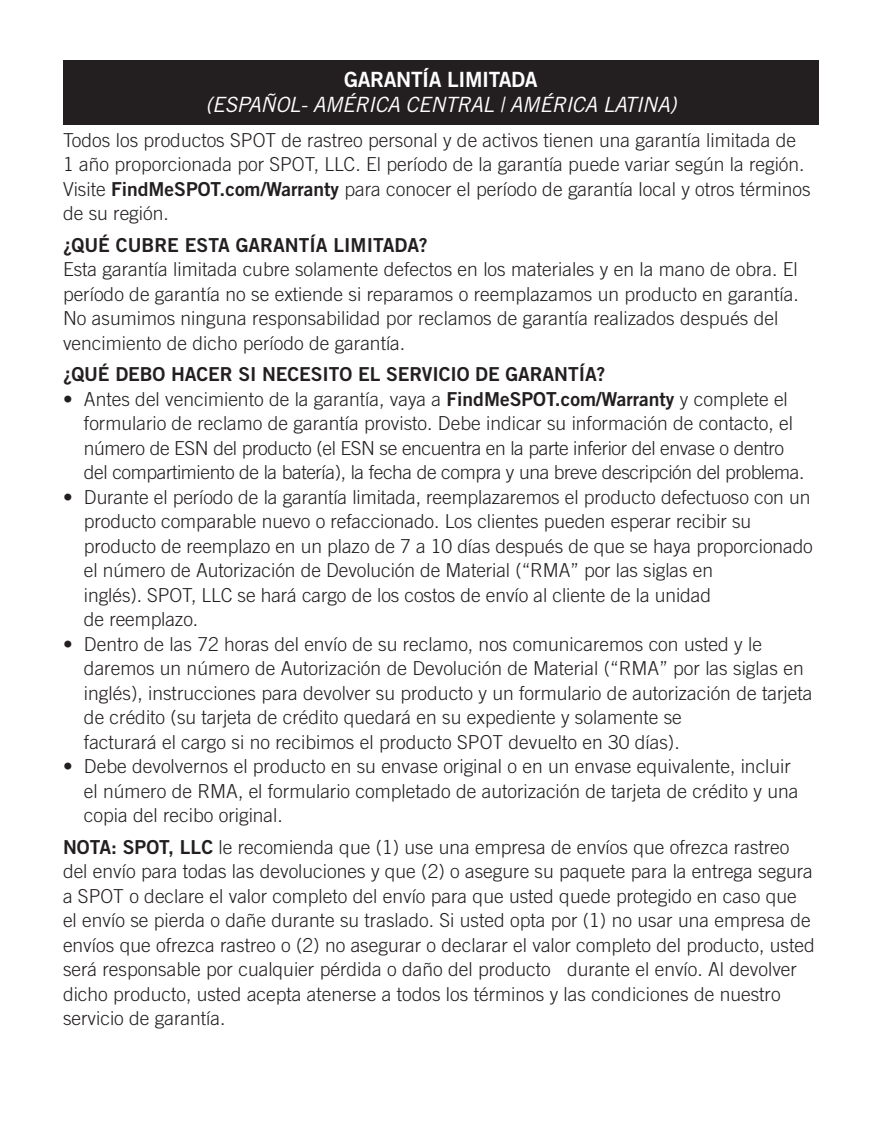
<style>
.page{position:relative;width:882px;height:1134px;background:#fff}
.page>*{position:absolute;margin:0;border:0;box-sizing:border-box;transform-origin:0 0}
.t1{font:italic 21px "Trade Gothic";letter-spacing:-.02em;color:#fff}
.t2{font:21px "Trade Gothic Bold Two";letter-spacing:-.02em;color:#fff}
.t3{font:300 19.25px/24.5px "Trade Gothic";color:#231f20}
.t4{font:300 19.25px/24.5px "Trade Gothic";letter-spacing:-.02em;color:#231f20}
.t5{font:19.25px "Trade Gothic Bold Two";letter-spacing:-.005em;color:#231f20}
.s1{font-family:"Trade Gothic Bold Two";font-weight:400}
</style>
<div class="page">
<div style="left:63px;top:60px;width:756px;height:65px;background:#231f20"></div>
<p class="t2" style="left:344px;top:66px;width:195px">GARANTÍA LIMITADA</p>
<p class="t1" style="left:206px;top:91px;width:472px">(ESPAÑOL- AMÉRICA CENTRAL | AMÉRICA LATINA)</p>
<p class="t3" style="left:63px;top:127px;width:749px">Todos los productos SPOT de rastreo personal y de activos tienen una garantía limitada de 1 año proporcionada por SPOT, LLC. El período de la garantía puede variar según la región.<br>Visite <span class="s1">FindMeSPOT.com/Warranty</span> para conocer el período de garantía local y otros términos de su región.</p>
<p class="t5" style="left:63px;top:233px;width:366px">¿QUÉ CUBRE ESTA GARANTÍA LIMITADA?</p>
<p class="t3" style="left:63px;top:257px;width:737px">Esta garantía limitada cubre solamente defectos en los materiales y en la mano de obra. El período de garantía no se extiende si reparamos o reemplazamos un producto en garantía.<br>No asumimos ninguna responsabilidad por reclamos de garantía realizados después del vencimiento de dicho período de garantía.</p>
<p class="t5" style="left:63px;top:362px;width:544px">¿QUÉ DEBO HACER SI NECESITO EL SERVICIO DE GARANTÍA?</p>
<p class="t4" style="left:84px;top:386px;width:722px;text-indent:-21px">• Antes del vencimiento de la garantía, vaya a <span class="s1">FindMeSPOT.com/Warranty</span> y complete el formulario de reclamo de garantía provisto. Debe indicar su información de contacto, el número de ESN del producto (el ESN se encuentra en la parte inferior del envase o dentro del compartimiento de la batería), la fecha de compra y una breve descripción del problema.</p>
<p class="t3" style="left:84px;top:484px;width:730px;text-indent:-21px">• Durante el período de la garantía limitada, reemplazaremos el producto defectuoso con un producto comparable nuevo o refaccionado. Los clientes pueden esperar recibir su producto de reemplazo en un plazo de 7 a 10 días después de que se haya proporcionado el número de Autorización de Devolución de Material (“RMA” por las siglas en<br>inglés). SPOT, LLC se hará cargo de los costos de envío al cliente de la unidad<br>de reemplazo.</p>
<p class="t3" style="left:84px;top:631px;width:730px;text-indent:-21px">• Dentro de las 72 horas del envío de su reclamo, nos comunicaremos con usted y le daremos un número de Autorización de Devolución de Material (“RMA” por las siglas en inglés), instrucciones para devolver su producto y un formulario de autorización de tarjeta de crédito (su tarjeta de crédito quedará en su expediente y solamente se<br>facturará el cargo si no recibimos el producto SPOT devuelto en 30 días).</p>
<p class="t3" style="left:84px;top:754px;width:716px;text-indent:-21px">• Debe devolvernos el producto en su envase original o en un envase equivalente, incluir el número de RMA, el formulario completado de autorización de tarjeta de crédito y una copia del recibo original.</p>
<p class="t3" style="left:63px;top:834px;width:753px"><span class="s1">NOTA: SPOT, LLC</span> le recomienda que (1) use una empresa de envíos que ofrezca rastreo del envío para todas las devoluciones y que (2) o asegure su paquete para la entrega segura a SPOT o declare el valor completo del envío para que usted quede protegido en caso que el envío se pierda o dañe durante su traslado. Si usted opta por (1) no usar una empresa de envíos que ofrezca rastreo o (2) no asegurar o declarar el valor completo del producto, usted será responsable por cualquier pérdida o daño del producto durante el envío. Al devolver dicho producto, usted acepta atenerse a todos los términos y las condiciones de nuestro servicio de garantía.</p>
</div>
